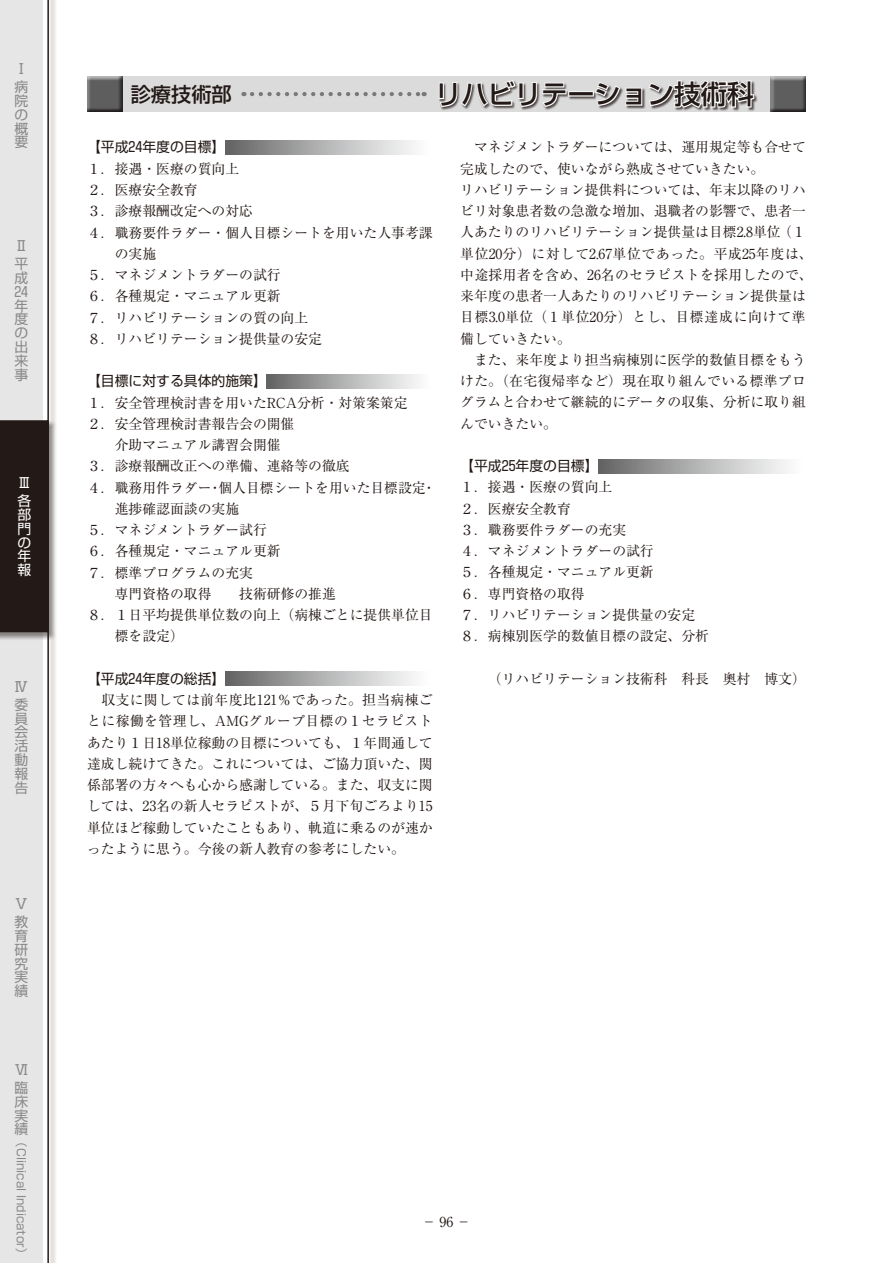
<style>
.page{position:relative;width:893px;height:1263px;background:#fff}
.page>*{position:absolute;margin:0;border:0;box-sizing:border-box;transform-origin:0 0}
.t1{font:500 26.55px "Shin Go Pro";color:#231916}
.t2{font:500 20.25px "Shin Go Pro";color:#231916}
.t3{font:13.8px/21.3px "Ryumin Pro";color:#231916}
.t4{font:13.8px/13.8px "Shin Go Pro";color:#898989}
.t5{font:13.8px "Shin Go Pro";color:#231916}
.t6{font:13.8px/13.8px "Shin Go Pro";color:#fff}
.t7{font:11.7px "Shin Go Pro";color:#898989}
.s1{font-family:"Shin Go Pro"}
</style>
<div class="page">
<div style="left:0;top:0;width:58px;height:1263px;background:#231916;opacity:.5"></div>
<svg style="left:0;top:0;width:50px;height:1263px"></svg>
<div style="left:87px;top:77px;width:719px;height:35px;background:#dbdbdc"></div>
<div style="left:87px;top:75px;width:38px;height:38px;background:#231916;opacity:.75"></div>
<div style="left:769px;top:76px;width:39px;height:36px;background:#231916;opacity:.75"></div>
<div style="left:439px;top:81px;width:320px;height:31px;background:#231916;opacity:.75"></div>
<svg style="left:439px;top:80px;width:129px;height:28px"></svg>
<div style="left:568px;top:91px;width:26px;height:6px;border:2px solid #fff"></div>
<svg style="left:594px;top:80px;width:162px;height:29px"></svg>
<svg style="left:252px;top:92px;width:173px;height:4px"></svg>
<svg style="left:225px;top:140px;width:189px;height:14px"></svg>
<svg style="left:267px;top:374px;width:151px;height:14px"></svg>
<svg style="left:225px;top:672px;width:189px;height:14px"></svg>
<svg style="left:598px;top:459px;width:189px;height:14px"></svg>
<p class="t4" style="left:14px;top:58px;width:15px;line-height:18.3px">Ⅰ病</p>
<p class="t4" style="left:14px;top:92px;width:15px;text-align:justify">院の概要</p>
<p class="t4" style="left:14px;top:235px;width:15px;line-height:18.3px">Ⅱ平</p>
<p class="t4" style="left:14px;top:269px;width:15px;text-align:justify">成24年度の出来事</p>
<p class="t6" style="left:18px;top:472px;width:15px;line-height:18.3px">Ⅲ各</p>
<p class="t6" style="left:18px;top:506px;width:15px;text-align:justify">部門の年報</p>
<p class="t4" style="left:14px;top:675px;width:15px;line-height:18.3px">Ⅳ委</p>
<p class="t4" style="left:14px;top:710px;width:15px;text-align:justify">員会活動報告</p>
<p class="t4" style="left:14px;top:893px;width:15px;line-height:18.3px">Ⅴ教</p>
<p class="t4" style="left:14px;top:927px;width:15px;text-align:justify">育研究実績</p>
<p class="t4" style="left:14px;top:1059px;width:15px;line-height:18.3px">Ⅵ臨</p>
<p class="t4" style="left:14px;top:1093px;width:15px;text-align:justify">床実績</p>
<p class="t7" style="left:15px;top:1132px;width:13px">（</p>
<p class="t7" style="left:31px;top:1148px;width:101px;rotate:90deg">Clinical Indicator</p>
<p class="t7" style="left:15px;top:1243px;width:13px">）</p>
<p class="t2" style="left:131px;top:77px;width:102px">診療技術部</p>
<p class="t1" style="left:435px;top:72px;width:320px">リハビリテーション技術科</p>
<p class="t5" style="left:87px;top:136px;width:140px">【平成24年度の目標】</p>
<p class="t3" style="left:87px;top:157px;width:154px">１．接遇・医療の質向上</p>
<p class="t3" style="left:87px;top:178px;width:112px">２．医療安全教育</p>
<p class="t3" style="left:87px;top:199px;width:167px">３．診療報酬改定への対応</p>
<p class="t3" style="left:87px;top:221px;width:347px">４．職務要件ラダー・個人目標シートを用いた人事考課</p>
<p class="t3" style="left:115px;top:242px;width:43px">の実施</p>
<p class="t3" style="left:87px;top:263px;width:195px">５．マネジメントラダーの試行</p>
<p class="t3" style="left:87px;top:285px;width:195px">６．各種規定・マニュアル更新</p>
<p class="t3" style="left:87px;top:306px;width:223px">７．リハビリテーションの質の向上</p>
<p class="t3" style="left:87px;top:327px;width:236px">８．リハビリテーション提供量の安定</p>
<p class="t5" style="left:87px;top:370px;width:181px">【目標に対する具体的施策】</p>
<p class="t3" style="left:87px;top:391px;width:322px">１．安全管理検討書を用いたRCA分析・対策案策定</p>
<p class="t3" style="left:87px;top:412px;width:209px">２．安全管理検討書報告会の開催</p>
<p class="t3" style="left:87px;top:433px;width:195px">　　介助マニュアル講習会開催</p>
<p class="t3" style="left:87px;top:455px;width:264px">３．診療報酬改正への準備、連絡等の徹底</p>
<p class="t3" style="left:87px;top:476px;width:350px">４．職務用件ラダー・個人目標シートを用いた目標設定・</p>
<p class="t3" style="left:115px;top:497px;width:126px">進捗確認面談の実施</p>
<p class="t3" style="left:87px;top:518px;width:181px">５．マネジメントラダー試行</p>
<p class="t3" style="left:87px;top:540px;width:195px">６．各種規定・マニュアル更新</p>
<p class="t3" style="left:87px;top:561px;width:167px">７．標準プログラムの充実</p>
<p class="t3" style="left:87px;top:582px;width:250px">　　専門資格の取得　　技術研修の推進</p>
<p class="t3" style="left:87px;top:603px;width:347px">８．１日平均提供単位数の向上（病棟ごとに提供単位目</p>
<p class="t3" style="left:115px;top:625px;width:71px">標を設定）</p>
<p class="t3" style="left:87px;top:667px;width:347px"><span class="s1">【平成24年度の総括】<br></span>　収支に関しては前年度比121％であった。担当病棟ごとに稼働を管理し、AMGグループ目標の１セラピストあたり１日18単位稼動の目標についても、１年間通して達成し続けてきた。これについては、ご協力頂いた、関係部署の方々へも心から感謝している。また、収支に関しては、23名の新人セラピストが、５月下旬ごろより15単位ほど稼動していたこともあり、軌道に乗るのが速かったように思う。今後の新人教育の参考にしたい。</p>
<p class="t3" style="left:460px;top:136px;width:354px">　マネジメントラダーについては、運用規定等も合せて完成したので、使いながら熟成させていきたい。<br>リハビリテーション提供料については、年末以降のリハビリ対象患者数の急激な増加、退職者の影響で、患者一人あたりのリハビリテーション提供量は目標2.8単位（１単位20分）に対して2.67単位であった。平成25年度は、中途採用者を含め、26名のセラピストを採用したので、来年度の患者一人あたりのリハビリテーション提供量は目標3.0単位（１単位20分）とし、目標達成に向けて準備していきたい。<br>　また、来年度より担当病棟別に医学的数値目標をもうけた。（在宅復帰率など）現在取り組んでいる標準プログラムと合わせて継続的にデータの収集、分析に取り組んでいきたい。</p>
<p class="t3" style="left:460px;top:454px;width:250px"><span class="s1">【平成25年度の目標】<br></span>１．接遇・医療の質向上<br>２．医療安全教育<br>３．職務要件ラダーの充実<br>４．マネジメントラダーの試行<br>５．各種規定・マニュアル更新<br>６．専門資格の取得<br>７．リハビリテーション提供量の安定<br>８．病棟別医学的数値目標の設定、分析</p>
<p class="t3" style="left:488px;top:667px;width:319px">（リハビリテーション技術科　科長　奧村　博文）</p>
<p class="t3" style="left:422px;top:1210px;width:50px">−96−</p>
</div>
